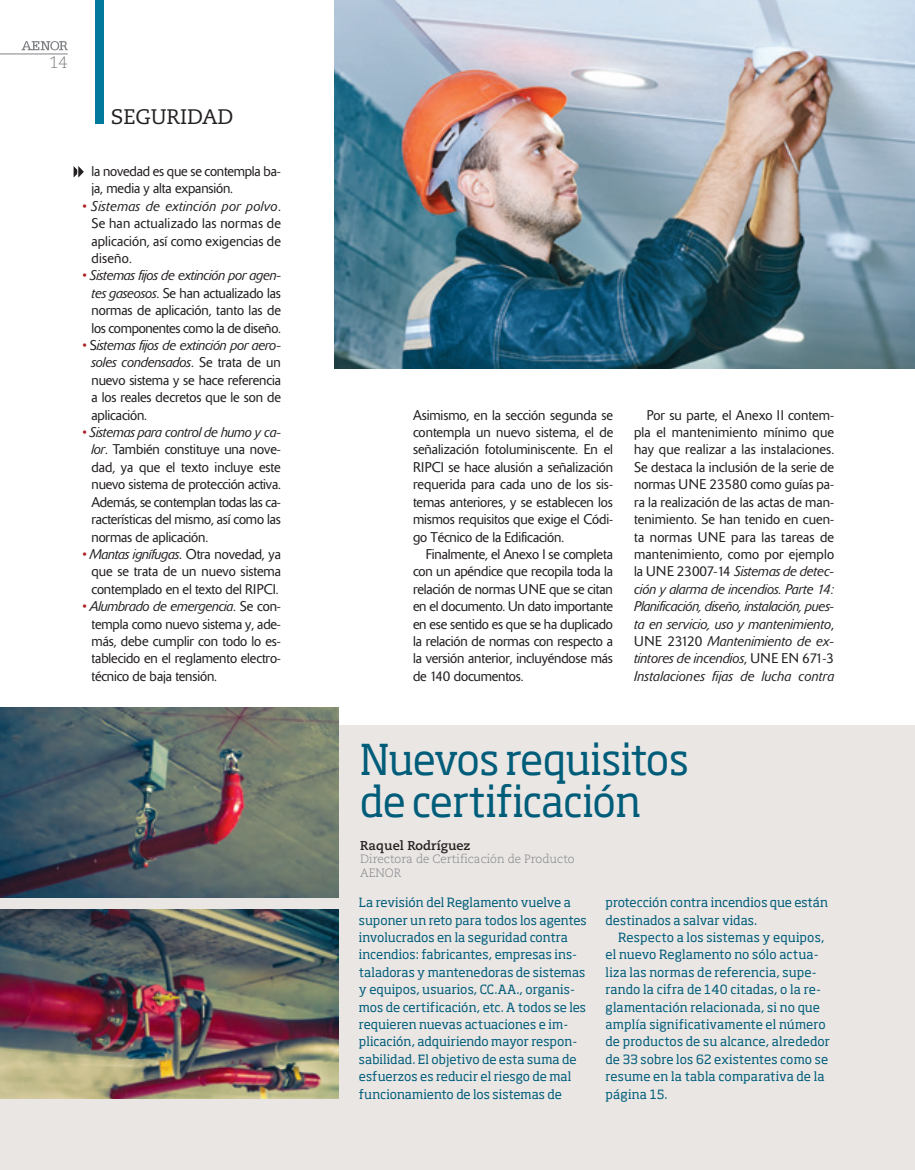
<style>
.page{position:relative;width:915px;height:1170px;background:#fff}
.page>*{position:absolute;margin:0;border:0;box-sizing:border-box;transform-origin:0 0}
.TITULO_EXPERIENCIAS{font:42px/42px "Soho Std";letter-spacing:-.03em;color:#005d7a;scale:.96 1}
.t1{font:21px "Caecilia LT Std";color:#231f20}
.t2{font:300 16.5px "Caecilia LT Std";color:#808285}
._04_TEXTO_CORRIDO{font:300 13.95px/17.4px "Delta";letter-spacing:-.01em;color:#231f20;text-align:justify}
.NOMBRE_ART_EXPERIENC{font:700 12.75px "Caecilia LT Std";color:#231f20}
.TEXTO_EXPERIENCIAS{font:12.6px/17.4px "Soho Std";color:#005d7a}
.CARGO_ART_EXPERIENCI{font:300 12px "Caecilia LT Std";color:#808285}
.s1{font-style:italic;color:#ae2226}
.s2{font-style:italic}
</style>
<div class="page">
<img style="left:334px;top:0;width:580px;height:368px">
<div style="left:0;top:725px;width:914px;height:444px;background:#eae6e4"></div>
<hr style="left:0;top:54px;width:68px;height:1px;background:#808285">
<svg style="left:22px;top:41px;width:46px;height:10px"></svg>
<img style="left:0;top:707px;width:338px;height:190px">
<img style="left:0;top:909px;width:338px;height:189px">
<div style="left:95px;top:0;width:8px;height:124px;background:#00799d"></div>
<svg style="left:73px;top:166px;width:11px;height:12px"></svg>
<p class="t2" style="left:49px;top:53px;width:20px">14</p>
<p class="t1" style="left:111px;top:104px;width:124px">SEGURIDAD</p>
<p class="_04_TEXTO_CORRIDO" style="left:91px;top:162px;width:191px">la novedad es que se contempla ba&shy;ja, media y alta expansión.</p>
<p class="_04_TEXTO_CORRIDO" style="left:91px;top:197px;width:191px;text-indent:-10px"><span class="s1">•</span> <span class="s2">Sistemas de extinción por polvo</span>.<br>Se han actualizado las normas de aplicación, así como exigencias de diseño.</p>
<p class="_04_TEXTO_CORRIDO" style="left:91px;top:267px;width:191px;text-indent:-10px"><span class="s1">•</span> <span class="s2">Sistemas fijos de extinción por agen&shy;tes gaseosos</span>. Se han actualizado las normas de aplicación, tanto las de los componentes como la de diseño.</p>
<p class="_04_TEXTO_CORRIDO" style="left:91px;top:336px;width:191px;text-indent:-10px"><span class="s1">•</span> S<span class="s2">istemas fijos de extinción por aero&shy;soles condensados</span>. Se trata de un nuevo sistema y se hace referencia a los reales decretos que le son de aplicación.</p>
<p class="_04_TEXTO_CORRIDO" style="left:91px;top:423px;width:191px;text-indent:-10px"><span class="s1">•</span> <span class="s2">Sistemas para control de humo y ca&shy;lor</span>. También constituye una nove&shy;dad, ya que el texto incluye este nuevo sistema de protección activa.<br>Además, se contemplan todas las ca&shy;racterísticas del mismo, así como las normas de aplicación.</p>
<p class="_04_TEXTO_CORRIDO" style="left:91px;top:545px;width:191px;text-indent:-10px"><span class="s1">•</span> <span class="s2">Mantas ignífugas</span>. Otra novedad, ya que se trata de un nuevo sistema contemplado en el texto del RIPCI.</p>
<p class="_04_TEXTO_CORRIDO" style="left:91px;top:597px;width:191px;text-indent:-10px"><span class="s1">•</span> <span class="s2">Alumbrado de emergencia</span>. Se con&shy;templa como nuevo sistema y, ade&shy;más, debe cumplir con todo lo es&shy;tablecido en el reglamento electro&shy;técnico de baja tensión.</p>
<p class="_04_TEXTO_CORRIDO" style="left:413px;top:406px;width:201px">Asimismo, en la sección segunda se contempla un nuevo sistema, el de señalización fotoluminiscente. En el RIPCI se hace alusión a señalización requerida para cada uno de los sis&shy;temas anteriores, y se establecen los mismos requisitos que exige el Códi&shy;go Técnico de la Edificación.</p>
<p class="_04_TEXTO_CORRIDO" style="left:413px;top:545px;width:201px;text-indent:13px">Finalmente, el Anexo I se completa con un apéndice que recopila toda la relación de normas UNE que se citan en el documento. Un dato importante en ese sentido es que se ha duplicado la relación de normas con respecto a la versión anterior, incluyéndose más de 140 documentos.</p>
<p class="_04_TEXTO_CORRIDO" style="left:634px;top:406px;width:201px;text-indent:13px">Por su parte, el Anexo II contem&shy;pla el mantenimiento mínimo que hay que realizar a las instalaciones.<br>Se destaca la inclusión de la serie de normas UNE 23580 como guías pa&shy;ra la realización de las actas de man&shy;tenimiento. Se han tenido en cuen&shy;ta normas UNE para las tareas de mantenimiento, como por ejemplo la UNE 23007-14 <span class="s2">Sistemas de detec&shy;ción y alarma de incendios. Parte 14:<br>Planificación, diseño, instalación, pues&shy;ta en servicio, uso y mantenimiento</span>, UNE 23120 <span class="s2">Mantenimiento de ex&shy;tintores de incendios</span>, UNE EN 671-3<br><span class="s2">Instalaciones fijas de lucha contra</span></p>
<p class="TITULO_EXPERIENCIAS" style="left:360px;top:738px;width:344px">Nuevos requisitos de certificación</p>
<p class="NOMBRE_ART_EXPERIENC" style="left:360px;top:837px;width:112px">Raquel Rodríguez</p>
<p class="CARGO_ART_EXPERIENCI" style="left:360px;top:852px;width:216px">Directora de Certificación de Producto</p>
<p class="CARGO_ART_EXPERIENCI" style="left:360px;top:866px;width:43px">AENOR</p>
<p class="TEXTO_EXPERIENCIAS" style="left:359px;top:893px;width:229px">La revisión del Reglamento vuelve a suponer un reto para todos los agentes involucrados en la seguridad contra incendios: fabricantes, empresas ins&shy;taladoras y mantenedoras de sistemas y equipos, usuarios, CC.AA., organis&shy;mos de certificación, etc. A todos se les requieren nuevas actuaciones e im&shy;plicación, adquiriendo mayor respon&shy;sabilidad. El objetivo de esta suma de esfuerzos es reducir el riesgo de mal funcionamiento de los sistemas de</p>
<p class="TEXTO_EXPERIENCIAS" style="left:605px;top:893px;width:224px">protección contra incendios que están destinados a salvar vidas.</p>
<p class="TEXTO_EXPERIENCIAS" style="left:605px;top:928px;width:226px;text-indent:13px">Respecto a los sistemas y equipos, el nuevo Reglamento no sólo actua&shy;liza las normas de referencia, supe&shy;rando la cifra de 140 citadas, o la re&shy;glamentación relacionada, si no que amplía significativamente el número de productos de su alcance, alrededor de 33 sobre los 62 existentes como se resume en la tabla comparativa de la página 15.</p>
</div>
